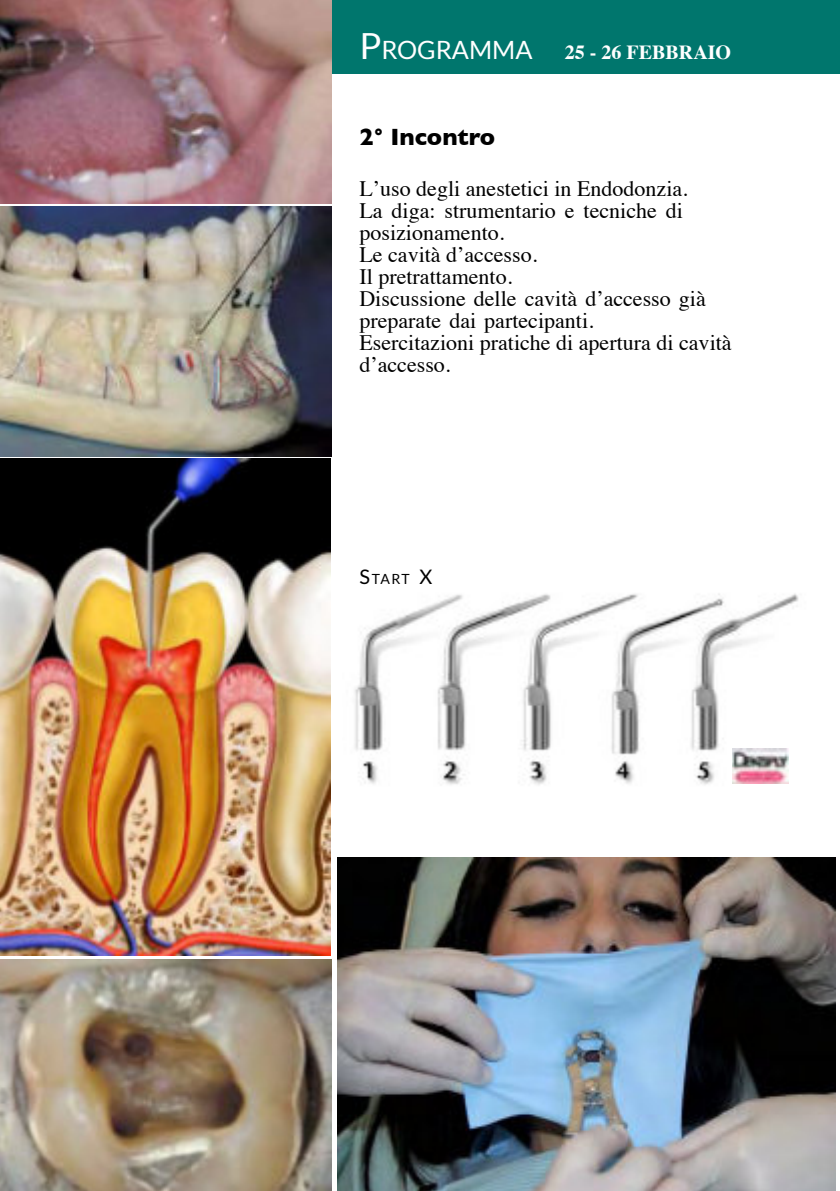
<style>
.page{position:relative;width:840px;height:1191px;background:#fff}
.page>*{position:absolute;margin:0;border:0;box-sizing:border-box;transform-origin:0 0}
.t1{font:25.2px "Lato";color:#fff}
.t2{font:700 24px "Gill Sans";color:#000}
.t3{font:22px/22px "Times";color:#000}
.t4{font:700 20px "Times";color:#fff}
.t5{font:14px "Lato";color:#000}
.s1{font-size:36px}
.s2{font-size:20px}
</style>
<div class="page">
<img style="left:337px;top:857px;width:498px;height:334px">
<div style="left:0;top:0;width:839px;height:74px;background:#00766d"></div>
<img style="left:0;top:0;width:331px;height:203px">
<img style="left:0;top:960px;width:331px;height:231px">
<img style="left:0;top:207px;width:331px;height:250px">
<img style="left:354px;top:593px;width:445px;height:192px">
<img style="left:732px;top:749px;width:56px;height:34px">
<img style="left:0;top:459px;width:330px;height:497px">
<p class="t1" style="left:359px;top:38px;width:175px"><span class="s1">P</span>ROGRAMMA</p>
<p class="t4" style="left:565px;top:44px;width:168px">25 - 26 FEBBRAIO</p>
<p class="t2" style="left:359px;top:129px;width:137px">2° Incontro</p>
<p class="t3" style="left:359px;top:179px;width:374px">L’uso degli anestetici in Endodonzia.<br>La diga: strumentario e tecniche di posizionamento.<br>Le cavità d’accesso.<br>Il pretrattamento.<br>Discussione delle cavità d’accesso già preparate dai partecipanti.<br>Esercitazioni pratiche di apertura di cavità d’accesso.</p>
<p class="t5" style="left:359px;top:573px;width:74px"><span class="s2">S</span>TART <span class="s2">X</span></p>
</div>
